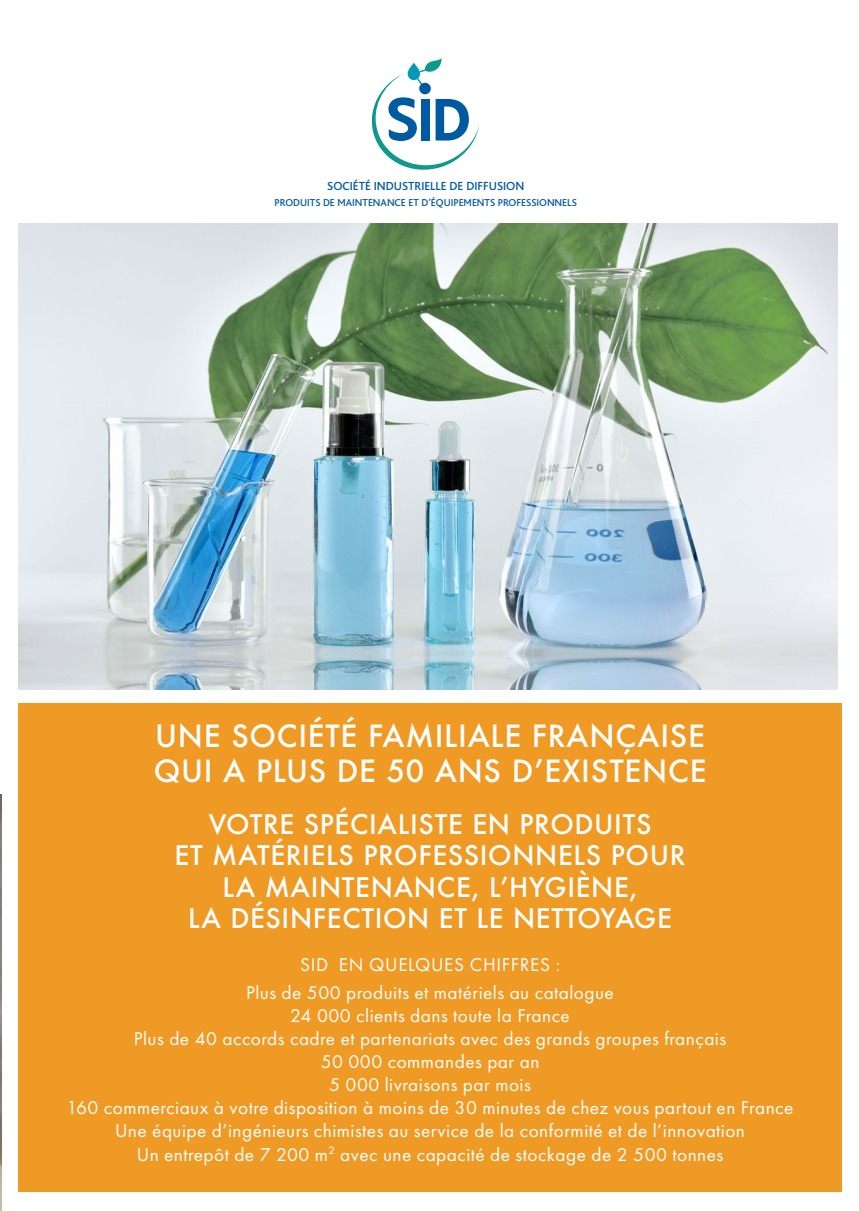
<style>
.page{position:relative;width:859px;height:1211px;background:#fff}
.page>*{position:absolute;margin:0;border:0;box-sizing:border-box;transform-origin:0 0}
.t1{font:500 29.75px/35.7px "Futura";letter-spacing:.025em;color:#fff}
.t2{font:500 26.25px/31.5px "Futura";letter-spacing:.025em;color:#fff;text-align:center}
.t3{font:19.25px/23.1px "Futura PT";letter-spacing:.025em;color:#fff;text-align:center}
.t4{font:500 12.25px "Bliss";color:#0058a3}
.t5{font:500 10.5px "Bliss";color:#0058a3}
</style>
<div class="page">
<img style="left:0;top:794px;width:2px;height:416px">
<div style="left:18px;top:703px;width:823px;height:489px;background:#f09a26"></div>
<img style="left:18px;top:223px;width:819px;height:467px">
<svg style="left:371px;top:58px;width:108px;height:112px"></svg>
<p class="t4" style="left:327px;top:180px;width:198px">SOCIÉTÉ INDUSTRIELLE DE DIFFUSION</p>
<p class="t5" style="left:274px;top:197px;width:303px">PRODUITS DE MAINTENANCE ET D’ÉQUIPEMENTS PROFESSIONNELS</p>
<h1 class="t1" style="left:154px;top:717px;width:554px">UNE SOCIÉTÉ FAMILIALE FRANÇAISE<br>QUI A PLUS DE 50 ANS D’EXISTENCE</h1>
<h2 class="t2" style="left:174px;top:808px;width:512px">VOTRE SPÉCIALISTE EN PRODUITS<br>ET MATÉRIELS PROFESSIONNELS POUR<br>LA MAINTENANCE, L’HYGIÈNE,<br>LA DÉSINFECTION ET LE NETTOYAGE</h2>
<p class="t3" style="left:246px;top:950px;width:369px;line-height:28px">SID EN QUELQUES CHIFFRES :<br>Plus de 500 produits et matériels au catalogue</p>
<p class="t3" style="left:67px;top:1003px;width:728px">24 000 clients dans toute la France<br>Plus de 40 accords cadre et partenariats avec des grands groupes français<br>50 000 commandes par an<br>5 000 livraisons par mois<br>160 commerciaux à votre disposition à moins de 30 minutes de chez vous partout en France Une équipe d’ingénieurs chimistes au service de la conformité et de l’innovation<br>Un entrepôt de 7 200 m<sup>2</sup> avec une capacité de stockage de 2 500 tonnes</p>
</div>
